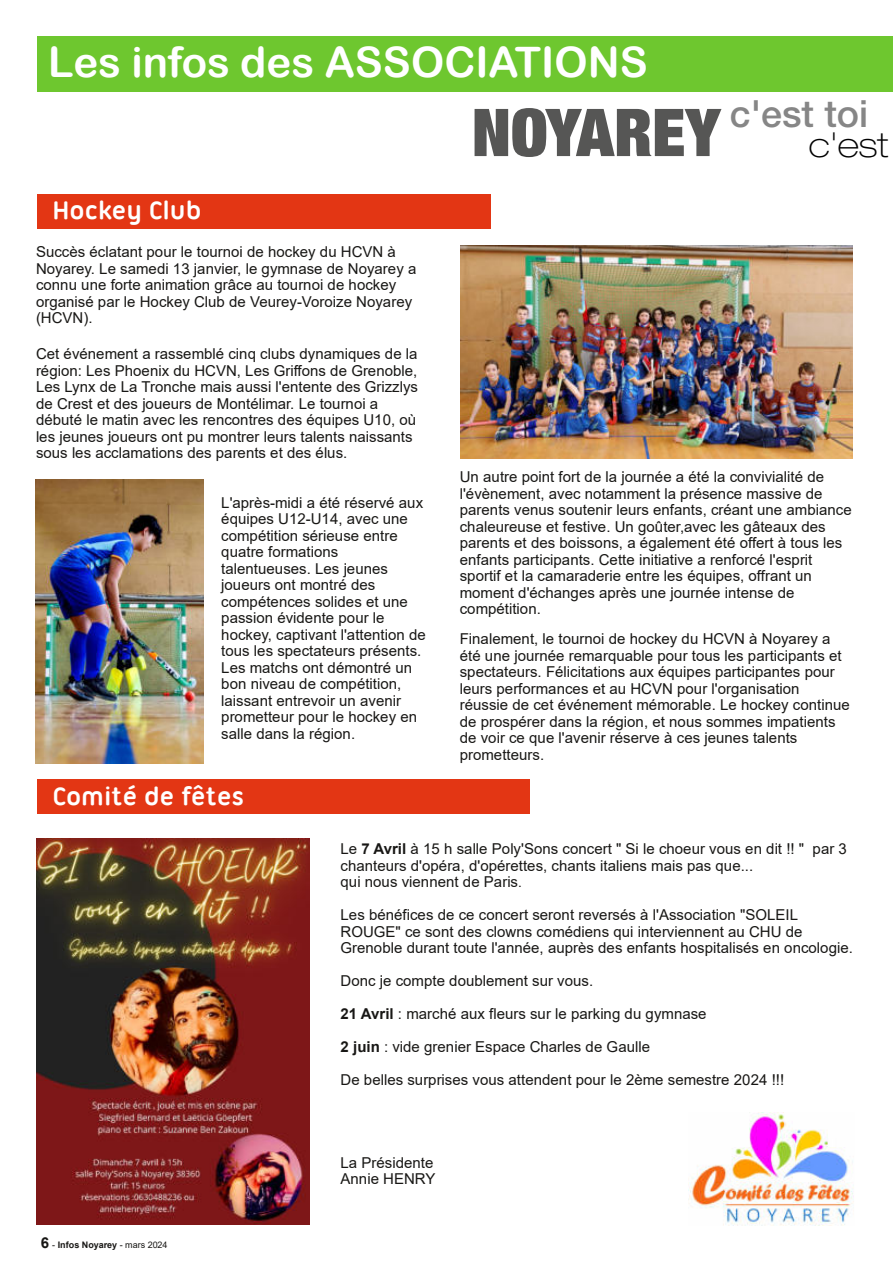
<style>
.page{position:relative;width:893px;height:1263px;background:#fff}
.page>*{position:absolute;margin:0;border:0;box-sizing:border-box;transform-origin:0 0}
.t1{font:66px ".F0 x 1 d 09 a 4";color:#565655}
.t2{font:42px "Arial Rounded MT Bold";color:#fff}
.t3{font:37.5px ".F0 x 1 d 09 a 1";color:#868686}
.t4{font:34.5px ".F0 x 1 d 09 a 4";color:#000}
.t5{font:700 27px "Ubuntu Titling";color:#fff}
.t6{font:15px/16.5px "Arial";letter-spacing:.005em;color:#181715}
.t7{font:700 9px "Arial";letter-spacing:-.005em;color:#181715}
.s1{font-weight:700}
.s2{font-size:13.5px}
.s3{font-size:15px}
.s4{font-weight:400}
</style>
<div class="page">
<div style="left:38px;top:194px;width:453px;height:35px;background:#e33614"></div>
<div style="left:38px;top:36px;width:855px;height:55px;background:#6ec72f"></div>
<img style="left:36px;top:480px;width:167px;height:283px">
<img style="left:460px;top:245px;width:393px;height:214px">
<div style="left:38px;top:779px;width:492px;height:35px;background:#e33614"></div>
<img style="left:37px;top:839px;width:272px;height:385px">
<img style="left:689px;top:1113px;width:165px;height:112px">
<h2 class="t2" style="left:48px;top:38px;width:601px">Les infos des ASSOCIATIONS</h2>
<h1 class="t1" style="left:472px;top:95px;width:250px">NOYAREY</h1>
<h3 class="t3" style="left:730px;top:92px;width:140px">c'est toi</h3>
<h3 class="t4" style="left:809px;top:125px;width:81px">c'est</h3>
<h3 class="t5" style="left:52px;top:194px;width:150px">Hockey Club</h3>
<p class="t6" style="left:36px;top:244px;width:382px">Succès éclatant pour le tournoi de hockey du HCVN à Noyarey. Le samedi 13 janvier, le gymnase de Noyarey a connu une forte animation grâce au tournoi de hockey organisé par le Hockey Club de Veurey-Voroize Noyarey (HCVN).</p>
<p class="t6" style="left:36px;top:346px;width:384px">Cet événement a rassemblé cinq clubs dynamiques de la région: Les Phoenix du HCVN, Les Griffons de Grenoble, Les Lynx de La Tronche mais aussi l'entente des Grizzlys de Crest et des joueurs de Montélimar. Le tournoi a débuté le matin avec les rencontres des équipes U10, où les jeunes joueurs ont pu montrer leurs talents naissants sous les acclamations des parents et des élus.</p>
<p class="t6" style="left:221px;top:494px;width:206px">L'après-midi a été réservé aux équipes U12-U14, avec une compétition sérieuse entre quatre formations talentueuses. Les jeunes joueurs ont montré des compétences solides et une passion évidente pour le hockey, captivant l'attention de tous les spectateurs présents.<br>Les matchs ont démontré un bon niveau de compétition, laissant entrevoir un avenir prometteur pour le hockey en salle dans la région.</p>
<h3 class="t5" style="left:52px;top:781px;width:193px">Comité de fêtes</h3>
<p class="t6" style="left:460px;top:469px;width:393px">Un autre point fort de la journée a été la convivialité de l'évènement, avec notamment la présence massive de parents venus soutenir leurs enfants, créant une ambiance chaleureuse et festive. Un goûter,avec les gâteaux des parents et des boissons, a également été offert à tous les enfants participants. Cette initiative a renforcé l'esprit sportif et la camaraderie entre les équipes, offrant un moment d'échanges après une journée intense de compétition.</p>
<p class="t6" style="left:460px;top:631px;width:392px">Finalement, le tournoi de hockey du HCVN à Noyarey a été une journée remarquable pour tous les participants et spectateurs. Félicitations aux équipes participantes pour leurs performances et au HCVN pour l'organisation réussie de cet événement mémorable. Le hockey continue de prospérer dans la région, et nous sommes impatients de voir ce que l'avenir réserve à ces jeunes talents prometteurs.</p>
<p class="t6" style="left:341px;top:840px;width:508px">Le <span class="s1">7 Avril</span> à 15 h salle Poly'Sons concert " Si le choeur vous en dit !! " par 3 chanteurs d'opéra, d'opérettes, chants italiens mais pas que...<br>qui nous viennent de Paris<span class="s2">.</span></p>
<p class="t6" style="left:341px;top:906px;width:514px">Les bénéfices de ce concert seront reversés à l'Association "SOLEIL<br>ROUGE" ce sont des clowns comédiens qui interviennent au CHU de<br>Grenoble durant toute l'année, auprès des enfants hospitalisés en oncologie.</p>
<p class="t6" style="left:341px;top:964px;width:368px;line-height:33px">Donc je compte doublement sur vous.<br><span class="s1">21 Avril</span> : marché aux fleurs sur le parking du gymnase</p>
<p class="t6" style="left:341px;top:1030px;width:445px;line-height:33px"><span class="s1">2 juin</span> : vide grenier Espace Charles de Gaulle<br>De belles surprises vous attendent pour le 2ème semestre 2024 !!!</p>
<p class="t7" style="left:41px;top:1239px;width:128px"><span class="s3">6</span> <span class="s4">-</span> Infos Noyarey <span class="s4">- mars 2024</span></p>
<p class="t6" style="left:341px;top:1154px;width:96px">La Présidente<br>Annie HENRY</p>
</div>
